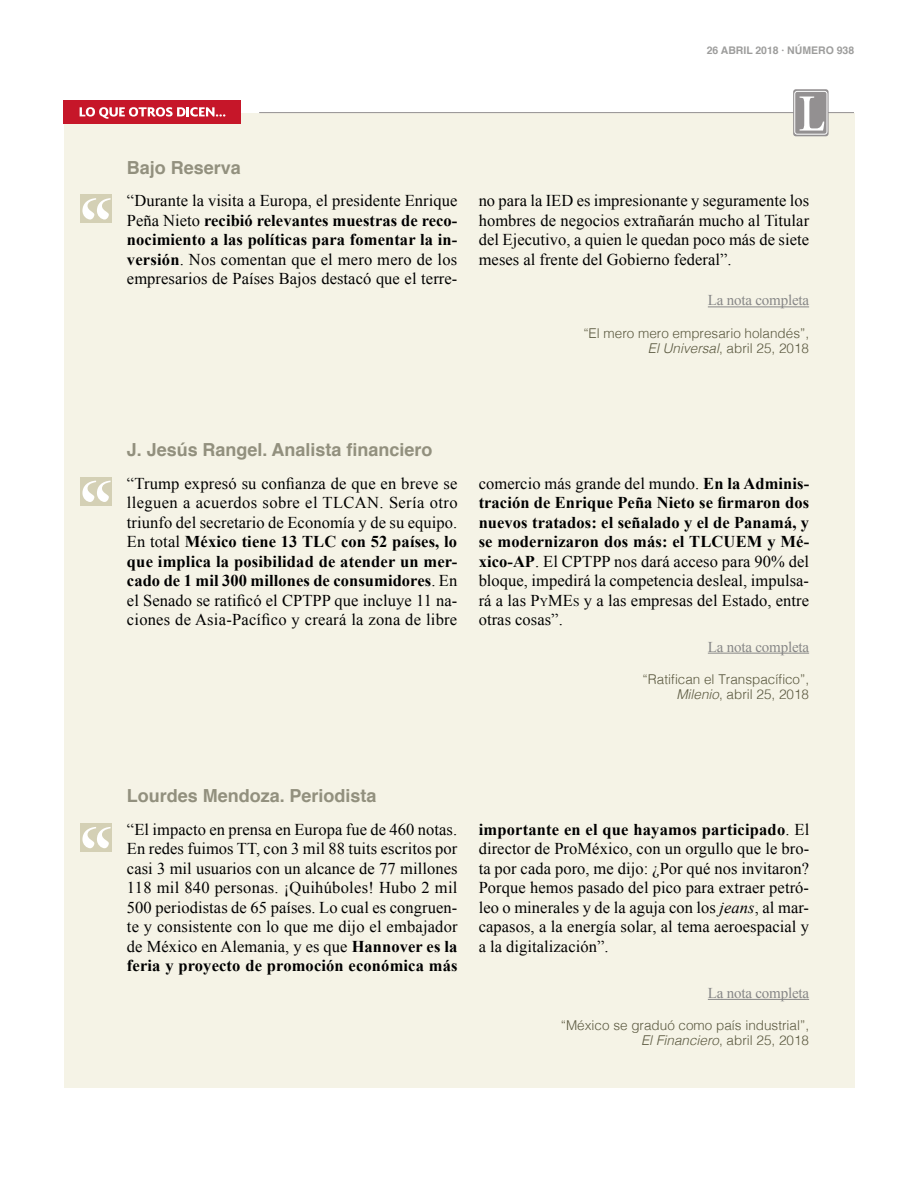
<style>
.page{position:relative;width:918px;height:1188px;background:#fff}
.page>*{position:absolute;margin:0;border:0;box-sizing:border-box;transform-origin:0 0}
.t1{font:700 18px "Helvetica";color:#92907e}
.t2{font:16.5px/19.5px "Times New Roman";letter-spacing:.005em;color:#000;text-align:justify}
.t3{font:15px "Times New Roman";letter-spacing:-.015em;color:#878787}
.t4{font:300 13.5px/15px "Helvetica";color:#5b5940;text-align:right}
.t5{font:700 10.5px "Helvetica";color:#9d9d9c}
.s1{font-weight:700}
.s2{font-style:italic}
.s3{font-style:inherit}
.s4{font-size:11.55px}
</style>
<div class="page">
<div style="left:64px;top:113px;width:790px;height:975px;background:#f5f3e6"></div>
<div style="left:64px;top:101px;width:177px;height:23px;background:#c61629"></div>
<svg style="left:80px;top:107px;width:145px;height:12px"></svg>
<hr style="left:259px;top:112px;width:547px;height:1px;background:#939091">
<hr style="left:820px;top:112px;width:34px;height:1px;background:#939091">
<svg style="left:793px;top:89px;width:36px;height:47px"></svg>
<div style="left:794px;top:91px;width:33px;height:44px;border:1px solid #fff;border-radius:3px"></div>
<svg style="left:800px;top:97px;width:24px;height:34px"></svg>
<div style="left:80px;top:195px;width:32px;height:28px;background:#d4d0b5"></div>
<svg style="left:82px;top:198px;width:29px;height:22px"></svg>
<hr style="left:708px;top:307px;width:101px;height:1px;background:#878787">
<div style="left:80px;top:823px;width:32px;height:29px;background:#d4d0b5"></div>
<svg style="left:82px;top:827px;width:29px;height:21px"></svg>
<hr style="left:708px;top:999px;width:101px;height:1px;background:#878787">
<div style="left:80px;top:477px;width:32px;height:28px;background:#d4d0b5"></div>
<svg style="left:82px;top:481px;width:29px;height:21px"></svg>
<hr style="left:708px;top:653px;width:101px;height:1px;background:#878787">
<p class="t1" style="left:127px;top:153px;width:115px">Bajo Reserva</p>
<p class="t5" style="left:707px;top:42px;width:149px">26 ABRIL 2018 · NÚMERO 938</p>
<p class="t2" style="left:127px;top:191px;width:332px">“Durante la visita a Europa, el presidente Enrique Peña Nieto <span class="s1">recibió relevantes muestras de reco&shy;nocimiento a las políticas para fomentar la in&shy;versión</span>. Nos comentan que el mero mero de los empresarios de Países Bajos destacó que el terre-</p>
<p class="t2" style="left:479px;top:191px;width:332px">no para la IED es impresionante y seguramente los hombres de negocios extrañarán mucho al Titular del Ejecutivo, a quien le quedan poco más de siete meses al frente del Gobierno federal”.</p>
<p class="t3" style="left:708px;top:290px;width:103px">La nota completa</p>
<p class="t1" style="left:127px;top:435px;width:307px">J. Jesús Rangel. Analista financiero</p>
<p class="t4" style="left:583px;top:324px;width:227px">“El mero mero empresario holandés”,<br><span class="s2">El Universal</span>, abril 25, 2018</p>
<p class="t2" style="left:127px;top:473px;width:332px">“Trump expresó su confianza de que en breve se lleguen a acuerdos sobre el TLCAN. Sería otro triunfo del secretario de Economía y de su equipo.<br>En total <span class="s1">México tiene 13 TLC con 52 países, lo que implica la posibilidad de atender un mer&shy;cado de 1 mil 300 millones de consumidores</span>. En el Senado se ratificó el CPTPP que incluye 11 na&shy;ciones de Asia-Pacífico y creará la zona de libre</p>
<p class="t2" style="left:479px;top:473px;width:332px">comercio más grande del mundo. <span class="s1">En la Adminis&shy;tración de Enrique Peña Nieto se firmaron dos nuevos tratados: el señalado y el de Panamá, y se modernizaron dos más: el TLCUEM y Mé&shy;xico-AP</span>. El CPTPP nos dará acceso para 90% del bloque, impedirá la competencia desleal, impulsa&shy;rá a las <span class="s3">P</span><span class="s4">y</span><span class="s3">ME</span> <span class="s4">s</span> y a las empresas del Estado, entre otras cosas”.</p>
<p class="t3" style="left:708px;top:636px;width:103px">La nota completa</p>
<p class="t1" style="left:127px;top:782px;width:251px">Lourdes Mendoza. Periodista</p>
<p class="t4" style="left:643px;top:671px;width:168px">“Ratifican el Transpacífico”,<br><span class="s2">Milenio</span>, abril 25, 2018</p>
<p class="t2" style="left:127px;top:819px;width:332px">“El impacto en prensa en Europa fue de 460 notas.<br>En redes fuimos TT, con 3 mil 88 tuits escritos por casi 3 mil usuarios con un alcance de 77 millones 118 mil 840 personas. ¡Quihúboles! Hubo 2 mil 500 periodistas de 65 países. Lo cual es congruen&shy;te y consistente con lo que me dijo el embajador de México en Alemania, y es que <span class="s1">Hannover es la feria y proyecto de promoción económica más</span></p>
<p class="t2" style="left:479px;top:819px;width:332px"><span class="s1">importante en el que hayamos participado</span>. El director de ProMéxico, con un orgullo que le bro&shy;ta por cada poro, me dijo: ¿Por qué nos invitaron?<br>Porque hemos pasado del pico para extraer petró&shy;leo o minerales y de la aguja con los <span class="s2">jeans</span>, al mar&shy;capasos, a la energía solar, al tema aeroespacial y a la digitalización”.</p>
<p class="t3" style="left:708px;top:983px;width:103px">La nota completa</p>
<p class="t4" style="left:561px;top:1017px;width:250px">“México se graduó como país industrial”,<br><span class="s2">El Financiero</span>, abril 25, 2018</p>
</div>
